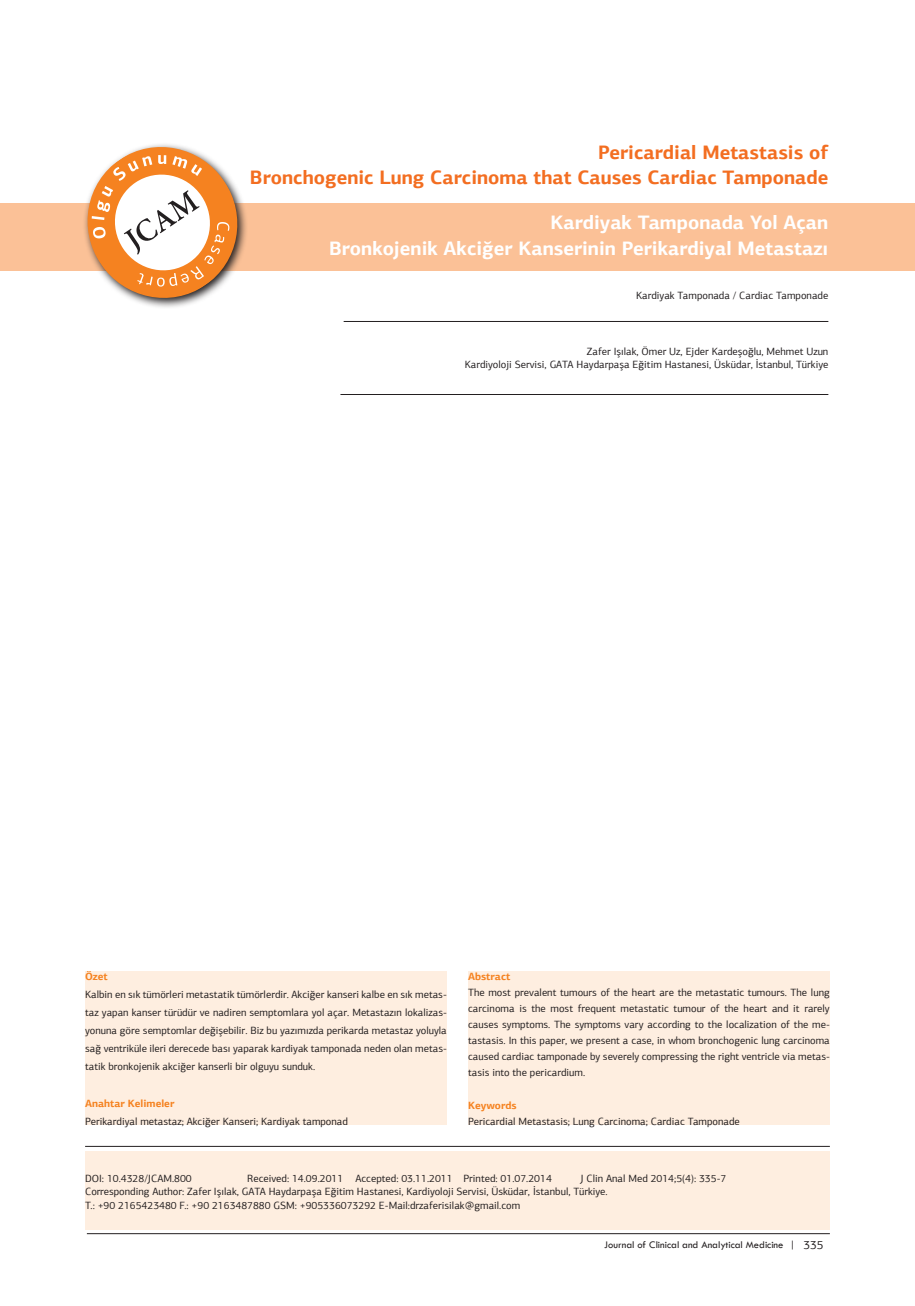
<style>
.page{position:relative;width:915px;height:1306px;background:#fff}
.page>*{position:absolute;margin:0;border:0;box-sizing:border-box;transform-origin:0 0}
.t1{font:700 19.5px/25.5px "PF Agora Sans Pro";color:#f36e21;text-align:right}
.t2{font:700 19.5px/25.5px "PF Agora Sans Pro";color:#fff;text-align:right}
.t3{font:10.5px/16.2px "PF Agora Sans Pro";color:#231f20}
.t4{font:10.5px "Tw Cen";color:#231f20}
.s1{font-weight:700;color:#f58220}
.s2{font-family:"PF Agora Sans Pro";font-size:12px}
</style>
<div class="page">
<div style="left:0;top:203px;width:914px;height:67px;background:#fbc197"></div>
<hr style="left:85px;top:1146px;width:744px;height:1px;background:#231f20">
<hr style="left:343px;top:321px;width:485px;height:1px;background:#231f20">
<hr style="left:340px;top:394px;width:488px;height:1px;background:#231f20">
<svg style="left:77px;top:144px;width:170px;height:164px"></svg>
<div style="left:85px;top:1150px;width:744px;height:79px;background:#feeee0"></div>
<div style="left:85px;top:971px;width:361px;height:153px;background:#feeee0"></div>
<div style="left:468px;top:971px;width:361px;height:153px;background:#feeee0"></div>
<hr style="left:87px;top:1233px;width:742px;height:1px;background:#231f20">
<p class="t1" style="left:250px;top:139px;width:579px">Pericardial Metastasis of<br>Bronchogenic Lung Carcinoma that Causes Cardiac Tamponade</p>
<p class="t2" style="left:329px;top:210px;width:500px">Kardiyak Tamponada Yol Açan<br>Bronkojenik Akciğer Kanserinin Perikardiyal Metastazı</p>
<p class="t3" style="left:635px;top:287px;width:194px">Kardiyak Tamponada / Cardiac Tamponade</p>
<p class="t3" style="left:464px;top:344px;width:365px;line-height:13.5px;text-align:right">Zafer Işılak, Ömer Uz, Ejder Kardeşoğlu, Mehmet Uzun<br>Kardiyoloji Servisi, GATA Haydarpaşa Eğitim Hastanesi, Üsküdar, İstanbul, Türkiye</p>
<p class="t3" style="left:85px;top:966px;width:363px;line-height:18.1px"><span class="s1">Özet<br></span>Kalbin en sık tümörleri metastatik tümörlerdir. Akciğer kanseri kalbe en sık metas&shy;taz yapan kanser türüdür ve nadiren semptomlara yol açar. Metastazın lokalizas&shy;yonuna göre semptomlar değişebilir. Biz bu yazımızda perikarda metastaz yoluyla sağ ventriküle ileri derecede bası yaparak kardiyak tamponada neden olan metas&shy;tatik bronkojenik akciğer kanserli bir olguyu sunduk.</p>
<p class="t3" style="left:85px;top:1093px;width:264px;line-height:18.1px"><span class="s1">Anahtar Kelimeler<br></span>Perikardiyal metastaz; Akciğer Kanseri; Kardiyak tamponad</p>
<p class="t3" style="left:468px;top:967px;width:363px"><span class="s1">Abstract<br></span>The most prevalent tumours of the heart are the metastatic tumours. The lung carcinoma is the most frequent metastatic tumour of the heart and it rarely causes symptoms. The symptoms vary according to the localization of the me&shy;tastasis. In this paper, we present a case, in whom bronchogenic lung carcinoma caused cardiac tamponade by severely compressing the right ventricle via metas&shy;tasis into the pericardium.</p>
<p class="t3" style="left:468px;top:1096px;width:273px"><span class="s1">Keywords<br></span>Pericardial Metastasis; Lung Carcinoma; Cardiac Tamponade</p>
<p class="t3" style="left:85px;top:1171px;width:642px;line-height:13.5px;text-indent:495px">J Clin Anal Med 2014;5(4): 335-7<br>Corresponding Author: Zafer Işılak, GATA Haydarpaşa Eğitim Hastanesi, Kardiyoloji Servisi, Üsküdar, İstanbul, Türkiye.<br>T.: +90 2165423480 F.: +90 2163487880 GSM: +905336073292 E-Mail:drzaferisilak@gmail.com</p>
<p class="t3" style="left:85px;top:1169px;width:108px">DOI: 10.4328/JCAM.800</p>
<p class="t3" style="left:247px;top:1169px;width:306px">Received: 14.09.2011 Accepted: 03.11.2011 Printed: 01.07.2014</p>
<p class="t4" style="left:604px;top:1238px;width:221px">Journal of Clinical and Analytical Medicine | <span class="s2">335</span></p>
</div>
